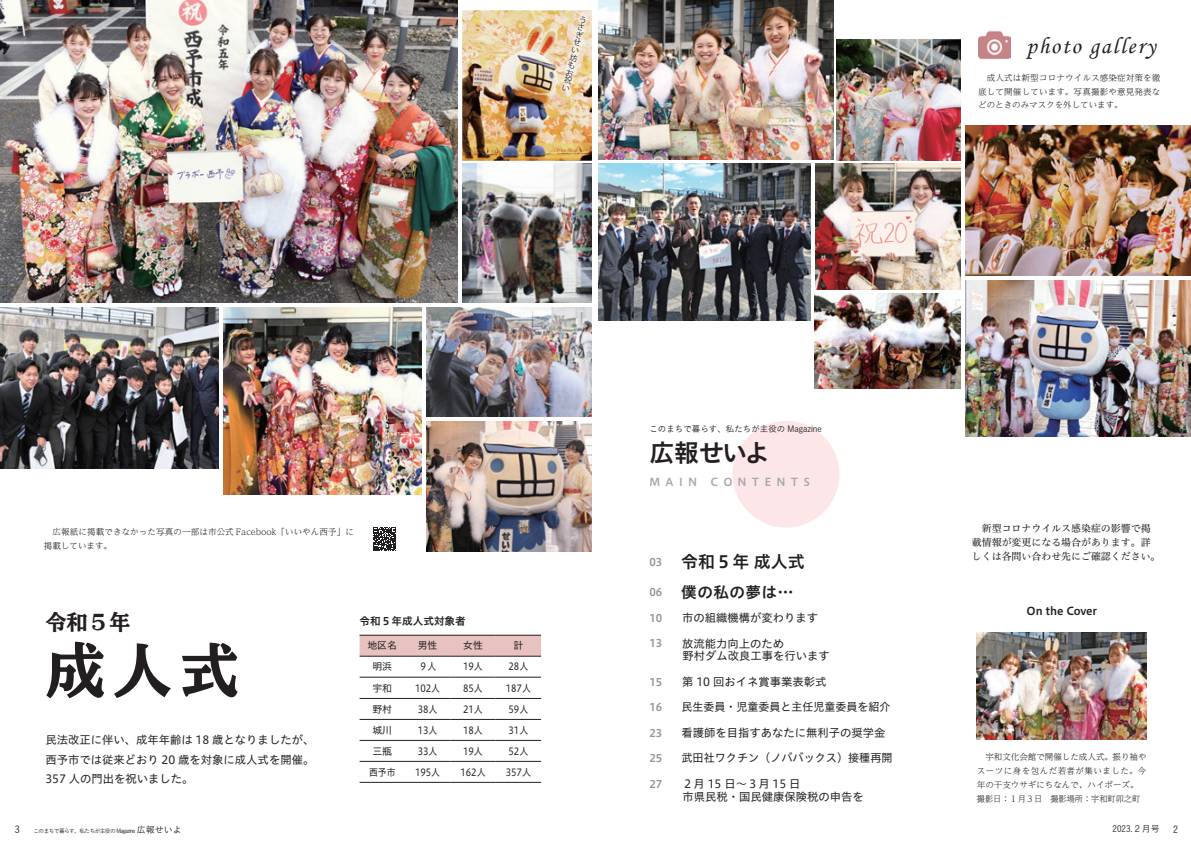
<style>
.page{position:relative;width:1191px;height:842px;background:#fff}
.page>*{position:absolute;margin:0;border:0;box-sizing:border-box;transform-origin:0 0}
.t1{font:800 60.2px "TBUD Min Std";color:#231f20}
.t2{font:24.8px "Hiragino UD Sans Std N W6";letter-spacing:-.03em;color:#231f20}
.t3{font:23.4px "Monotype Corsiva";letter-spacing:.08em;color:#231f20}
.t4{font:800 21.3px "TBUD Min Std";color:#231f20}
.t5{font:17px "Hiragino UD Sans Std W6";color:#231f20}
.t6{font:15.6px "Hiragino UD Sans Std W6";letter-spacing:.03em;color:#231f20}
.t7{font:11.3px/19.8px "Hiragino UD Sans Std W4";color:#231f20;text-align:justify}
.t8{font:11px "Hiragino UD Sans Std W6";letter-spacing:.47em;color:#a8a9ad}
.t9{font:11px "Hiragino UD Sans Std W6";color:#231f20}
.t10{font:10.6px "Hiragino UD Sans Std W6";color:#939598}
.t11{font:10.6px "Hiragino UD Sans Std W6";color:#231f20}
.t12{font:9.9px "Hiragino UD Sans Std W4";color:#231f20;scale:.9 1}
.t13{font:9.9px/14.2px "Hiragino UD Serif Std W4";color:#231f20}
.t14{font:9.9px "Hiragino UD Sans Std W4";color:#231f20}
.t15{font:9.9px "Hiragino UD Sans Std W4";color:#231f20;scale:.89 1}
.t16{font:9.9px "Koburina Go Std W3";color:#231f20}
.t17{font:9px "Koburina Go Std W3";color:#231f20}
.t18{font:300 8.5px/14.2px "UD Reimin Pro";color:#231f20}
.t19{font:8.5px "Koburina Go Std W3";color:#231f20}
.t20{font:7.8px/7.8px "Koz Go Pr 6 N";color:#231f20;text-align:justify}
.t21{font:5.7px "Koburina Go Std W3";letter-spacing:-.1em;color:#231f20}
</style>
<div class="page">
<div style="left:732px;top:421px;width:107px;height:107px;background:#fde6e8;border-radius:50%"></div>
<img style="left:977px;top:633px;width:169px;height:106px">
<div style="left:359px;top:636px;width:182px;height:20px;background:#e7c2bf"></div>
<hr style="left:359px;top:635px;width:46px;height:1px;background:#231f20">
<hr style="left:405px;top:635px;width:45px;height:1px;background:#231f20">
<hr style="left:450px;top:635px;width:46px;height:1px;background:#231f20">
<hr style="left:496px;top:635px;width:45px;height:1px;background:#231f20">
<hr style="left:359px;top:656px;width:46px;height:1px;background:#231f20">
<hr style="left:405px;top:656px;width:45px;height:1px;background:#231f20">
<hr style="left:450px;top:656px;width:46px;height:1px;background:#231f20">
<hr style="left:496px;top:656px;width:45px;height:1px;background:#231f20">
<hr style="left:359px;top:677px;width:46px;height:1px;background:#231f20">
<hr style="left:405px;top:677px;width:45px;height:1px;background:#231f20">
<hr style="left:450px;top:677px;width:46px;height:1px;background:#231f20">
<hr style="left:496px;top:677px;width:45px;height:1px;background:#231f20">
<hr style="left:359px;top:698px;width:46px;height:1px;background:#231f20">
<hr style="left:405px;top:698px;width:45px;height:1px;background:#231f20">
<hr style="left:450px;top:698px;width:46px;height:1px;background:#231f20">
<hr style="left:496px;top:698px;width:45px;height:1px;background:#231f20">
<hr style="left:359px;top:719px;width:46px;height:1px;background:#231f20">
<hr style="left:405px;top:719px;width:45px;height:1px;background:#231f20">
<hr style="left:450px;top:719px;width:46px;height:1px;background:#231f20">
<hr style="left:496px;top:719px;width:45px;height:1px;background:#231f20">
<hr style="left:359px;top:740px;width:46px;height:1px;background:#231f20">
<hr style="left:405px;top:740px;width:45px;height:1px;background:#231f20">
<hr style="left:450px;top:740px;width:46px;height:1px;background:#231f20">
<hr style="left:496px;top:740px;width:45px;height:1px;background:#231f20">
<hr style="left:359px;top:761px;width:46px;height:1px;background:#231f20">
<hr style="left:405px;top:761px;width:45px;height:1px;background:#231f20">
<hr style="left:450px;top:761px;width:46px;height:1px;background:#231f20">
<hr style="left:496px;top:761px;width:45px;height:1px;background:#231f20">
<hr style="left:359px;top:782px;width:46px;height:1px;background:#231f20">
<hr style="left:405px;top:782px;width:45px;height:1px;background:#231f20">
<hr style="left:450px;top:782px;width:46px;height:1px;background:#231f20">
<hr style="left:496px;top:782px;width:45px;height:1px;background:#231f20">
<img style="left:978px;top:30px;width:32px;height:29px">
<img style="left:0;top:0;width:457px;height:302px">
<img style="left:598px;top:0;width:235px;height:160px">
<img style="left:426px;top:422px;width:166px;height:130px">
<img style="left:836px;top:40px;width:124px;height:121px">
<img style="left:598px;top:164px;width:212px;height:157px">
<img style="left:965px;top:125px;width:226px;height:151px">
<img style="left:815px;top:164px;width:145px;height:125px">
<img style="left:426px;top:307px;width:166px;height:110px">
<img style="left:223px;top:307px;width:198px;height:188px">
<img style="left:0;top:307px;width:219px;height:162px">
<img style="left:814px;top:294px;width:146px;height:94px">
<img style="left:462px;top:164px;width:130px;height:138px">
<img style="left:462px;top:10px;width:130px;height:151px">
<img style="left:965px;top:281px;width:226px;height:155px">
<img style="left:556px;top:10px;width:36px;height:88px">
<svg style="left:373px;top:528px;width:23px;height:23px"></svg>
<p class="t20" style="left:580px;top:15px;width:5px;rotate:14deg">うさぎせい坊もお祝い</p>
<h3 class="t3" style="left:1026px;top:32px;width:131px">photo gallery</h3>
<p class="t18" style="left:978px;top:71px;width:184px;line-height:13.5px;text-align:justify">　成人式は新型コロナウイルス感染症対策を徹底して開催しています。写真撮影や意見発表などのときのみマスクを外しています。</p>
<p class="t18" style="left:44px;top:525px;width:311px">　広報紙に掲載できなかった写真の一部は市公式 Facebook「いいやん西予」に掲載しています。</p>
<h3 class="t4" style="left:45px;top:605px;width:87px">令和５年</h3>
<h1 class="t1" style="left:45px;top:623px;width:195px">成人式</h1>
<p class="t7" style="left:45px;top:729px;width:270px">民法改正に伴い、成年年齢は 18 歳となりましたが、西予市では従来どおり 20 歳を対象に成人式を開催。357 人の門出を祝いました。</p>
<p class="t16" style="left:15px;top:822px;width:6px">3</p>
<p class="t17" style="left:137px;top:823px;width:46px">広報せいよ</p>
<p class="t21" style="left:34px;top:826px;width:103px">このまちで暮らす、私たちが主役の Magazine</p>
<p class="t11" style="left:359px;top:613px;width:108px">令和５年成人式対象者</p>
<p class="t14" style="left:367px;top:638px;width:31px">地区名</p>
<p class="t14" style="left:418px;top:638px;width:21px">男性</p>
<p class="t14" style="left:463px;top:638px;width:21px">女性</p>
<p class="t14" style="left:513px;top:638px;width:11px">計</p>
<p class="t14" style="left:372px;top:659px;width:21px">明浜</p>
<p class="t12" style="left:419px;top:659px;width:21px">９人</p>
<p class="t12" style="left:463px;top:659px;width:23px">19人</p>
<p class="t12" style="left:508px;top:659px;width:23px">28人</p>
<p class="t14" style="left:372px;top:680px;width:21px">宇和</p>
<p class="t12" style="left:415px;top:680px;width:30px">102人</p>
<p class="t12" style="left:463px;top:680px;width:23px">85人</p>
<p class="t12" style="left:506px;top:680px;width:30px">187人</p>
<p class="t14" style="left:372px;top:701px;width:21px">野村</p>
<p class="t12" style="left:418px;top:701px;width:23px">38人</p>
<p class="t12" style="left:463px;top:701px;width:23px">21人</p>
<p class="t12" style="left:508px;top:701px;width:23px">59人</p>
<p class="t14" style="left:372px;top:722px;width:21px">城川</p>
<p class="t12" style="left:418px;top:722px;width:23px">13人</p>
<p class="t12" style="left:463px;top:722px;width:23px">18人</p>
<p class="t12" style="left:508px;top:722px;width:23px">31人</p>
<p class="t14" style="left:372px;top:743px;width:21px">三瓶</p>
<p class="t12" style="left:418px;top:743px;width:23px">33人</p>
<p class="t12" style="left:463px;top:743px;width:23px">19人</p>
<p class="t12" style="left:508px;top:743px;width:23px">52人</p>
<p class="t15" style="left:369px;top:764px;width:31px">西予市</p>
<p class="t12" style="left:415px;top:764px;width:30px">195人</p>
<p class="t12" style="left:460px;top:764px;width:30px">162人</p>
<p class="t12" style="left:506px;top:764px;width:30px">357人</p>
<p class="t19" style="left:649px;top:422px;width:174px">このまちで暮らす、私たちが主役の Magazine</p>
<h2 class="t2" style="left:649px;top:434px;width:122px">広報せいよ</h2>
<p class="t8" style="left:710px;top:474px;width:101px">CONTENTS</p>
<p class="t8" style="left:649px;top:474px;width:49px">MAIN</p>
<p class="t10" style="left:649px;top:554px;width:14px">03</p>
<h3 class="t5" style="left:681px;top:549px;width:125px">令和５年成人式</h3>
<p class="t10" style="left:649px;top:583px;width:14px">06</p>
<h3 class="t6" style="left:681px;top:580px;width:113px">僕の私の夢は...</h3>
<p class="t10" style="left:649px;top:610px;width:14px">10</p>
<p class="t7" style="left:682px;top:607px;width:138px">市の組織機構が変わります</p>
<p class="t10" style="left:649px;top:635px;width:14px">13</p>
<p class="t10" style="left:649px;top:673px;width:14px">15</p>
<p class="t7" style="left:682px;top:633px;width:104px">放流能力向上のため</p>
<p class="t7" style="left:682px;top:646px;width:149px">野村ダム改良工事を行います</p>
<p class="t7" style="left:682px;top:671px;width:146px">第 10 回おイネ賞事業表彰式</p>
<p class="t10" style="left:649px;top:699px;width:14px">16</p>
<p class="t7" style="left:681px;top:697px;width:210px">民生委員・児童委員と主任児童委員を紹介</p>
<p class="t10" style="left:649px;top:724px;width:14px">23</p>
<p class="t7" style="left:681px;top:722px;width:206px">看護師を目指すあなたに無利子の奨学金</p>
<p class="t10" style="left:649px;top:750px;width:14px">25</p>
<p class="t7" style="left:681px;top:748px;width:213px">武田社ワクチン（ノババックス）接種再開</p>
<p class="t10" style="left:649px;top:776px;width:14px">27</p>
<p class="t7" style="left:682px;top:773px;width:120px">２月 15 日～３月 15 日</p>
<p class="t7" style="left:682px;top:786px;width:183px">市県民税・国民健康保険税の申告を</p>
<p class="t13" style="left:972px;top:521px;width:190px">　新型コロナウイルス感染症の影響で掲載情報が変更になる場合があります。詳しくは各問い合わせ先にご確認ください。</p>
<p class="t9" style="left:1026px;top:603px;width:72px">On the Cover</p>
<p class="t18" style="left:977px;top:749px;width:171px;text-indent:9px">宇和文化会館で開催した成人式。振り袖やスーツに身を包んだ若者が集いました。今年の干支ウサギにちなんで、ハイポーズ。撮影日：１月３日　撮影場所：宇和町卯之町</p>
<p class="t17" style="left:1112px;top:822px;width:49px">2023.２月号</p>
<p class="t16" style="left:1173px;top:822px;width:6px">2</p>
</div>
